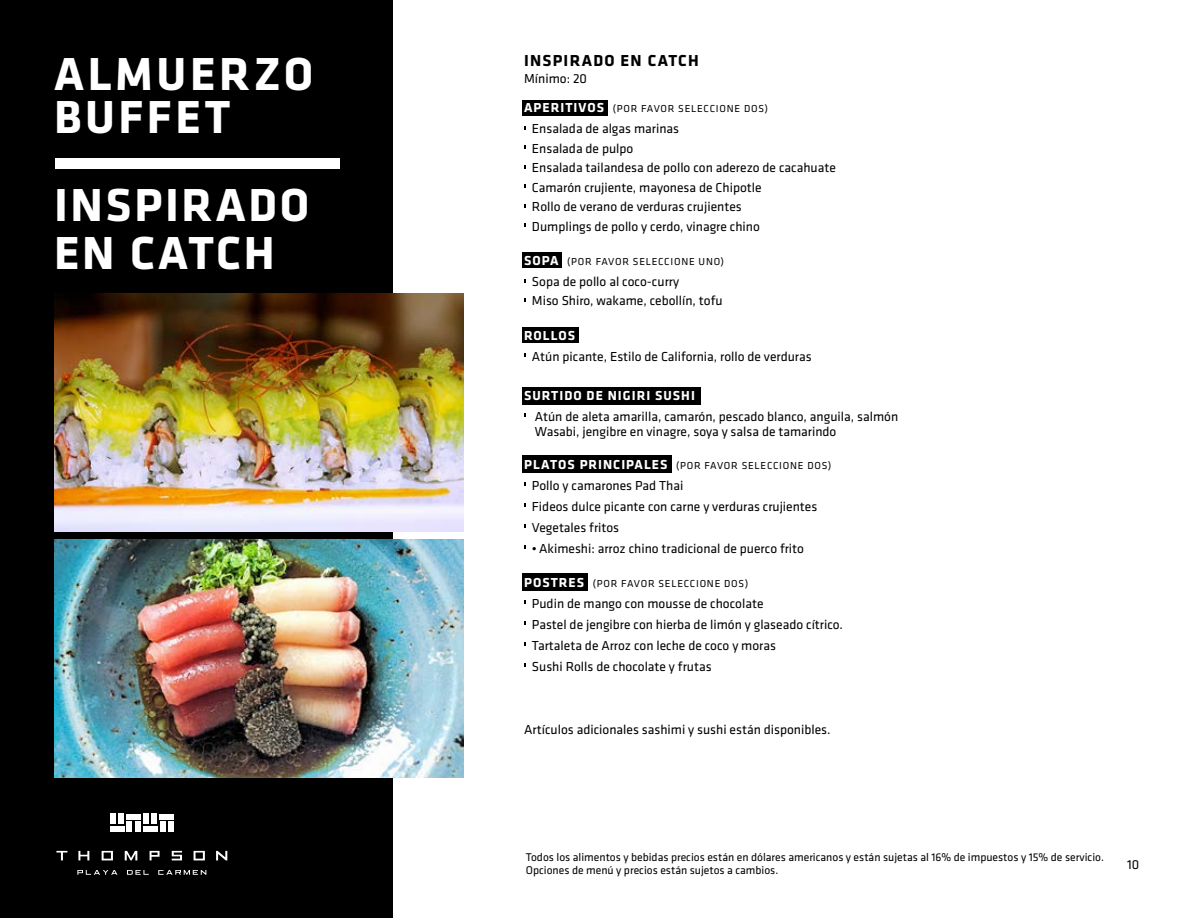
<style>
.page{position:relative;width:1188px;height:918px;background:#fff}
.page>*{position:absolute;margin:0;border:0;box-sizing:border-box;transform-origin:0 0}
.t1{font:700 48px/42.6px "Klavika";letter-spacing:.065em;color:#fff}
.t2{font:700 16.5px "Klavika";letter-spacing:.075em;color:#000}
.t3{font:13.5px/19.5px "Klavika";color:#000}
.t4{font:700 13.5px "Klavika";letter-spacing:.075em;color:#fff}
.t5{font:11.7px/13.8px "Klavika";color:#000}
.t6{font:10.5px "Klavika";letter-spacing:.075em;color:#000}
.s1{font-weight:700;font-size:13.5px;color:#fff}
</style>
<div class="page">
<div style="left:522px;top:573px;width:66px;height:18px;background:#000"></div>
<div style="left:522px;top:455px;width:150px;height:18px;background:#000"></div>
<div style="left:522px;top:387px;width:178px;height:17px;background:#000"></div>
<div style="left:522px;top:327px;width:57px;height:16px;background:#000"></div>
<div style="left:522px;top:252px;width:40px;height:16px;background:#000"></div>
<div style="left:522px;top:100px;width:86px;height:16px;background:#000"></div>
<div style="left:0;top:0;width:393px;height:918px;background:#000"></div>
<div style="left:56px;top:158px;width:284px;height:11px;background:#fff"></div>
<img style="left:54px;top:539px;width:409px;height:239px">
<div style="left:127px;top:814px;width:14px;height:6px;background:#fff"></div>
<div style="left:135px;top:822px;width:6px;height:10px;background:#fff"></div>
<div style="left:127px;top:822px;width:5px;height:10px;background:#fff"></div>
<div style="left:110px;top:826px;width:14px;height:6px;background:#fff"></div>
<div style="left:110px;top:814px;width:6px;height:10px;background:#fff"></div>
<div style="left:118px;top:814px;width:6px;height:10px;background:#fff"></div>
<div style="left:160px;top:814px;width:14px;height:6px;background:#fff"></div>
<div style="left:168px;top:822px;width:6px;height:10px;background:#fff"></div>
<div style="left:160px;top:822px;width:5px;height:10px;background:#fff"></div>
<div style="left:143px;top:826px;width:14px;height:6px;background:#fff"></div>
<div style="left:143px;top:814px;width:6px;height:10px;background:#fff"></div>
<div style="left:151px;top:814px;width:6px;height:10px;background:#fff"></div>
<svg style="left:216px;top:851px;width:11px;height:9px"></svg>
<svg style="left:56px;top:851px;width:11px;height:9px"></svg>
<svg style="left:125px;top:851px;width:12px;height:9px"></svg>
<svg style="left:194px;top:851px;width:11px;height:9px"></svg>
<svg style="left:102px;top:851px;width:11px;height:9px"></svg>
<svg style="left:172px;top:851px;width:10px;height:9px"></svg>
<svg style="left:78px;top:851px;width:11px;height:9px"></svg>
<svg style="left:150px;top:851px;width:10px;height:9px"></svg>
<svg style="left:77px;top:870px;width:40px;height:5px"></svg>
<svg style="left:127px;top:870px;width:22px;height:5px"></svg>
<svg style="left:158px;top:870px;width:48px;height:5px"></svg>
<img style="left:54px;top:293px;width:409px;height:239px">
<h1 class="t1" style="left:54px;top:54px;width:261px">ALMUERZO<br>BUFFET</h1>
<p class="t2" style="left:524px;top:52px;width:176px">INSPIRADO EN CATCH</p>
<p class="t3" style="left:524px;top:69px;width:64px">Mínimo: 20</p>
<p class="t6" style="left:524px;top:103px;width:245px"><span class="s1">APERITIVOS</span> (POR FAVOR SELECCIONE DOS)</p>
<p class="t3" style="left:532px;top:119px;width:305px">Ensalada de algas marinas<br>Ensalada de pulpo<br>Ensalada tailandesa de pollo con aderezo de cacahuate Camarón crujiente, mayonesa de Chipotle<br>Rollo de verano de verduras crujientes<br>Dumplings de pollo y cerdo, vinagre chino</p>
<p class="t6" style="left:524px;top:256px;width:201px"><span class="s1">SOPA</span> (POR FAVOR SELECCIONE UNO)</p>
<p class="t3" style="left:532px;top:272px;width:192px">Sopa de pollo al coco-curry<br>Miso Shiro, wakame, cebollín, tofu</p>
<p class="t4" style="left:524px;top:328px;width:52px">ROLLOS</p>
<p class="t3" style="left:532px;top:347px;width:281px">Atún picante, Estilo de California, rollo de verduras</p>
<p class="t4" style="left:524px;top:388px;width:172px">SURTIDO DE NIGIRI SUSHI</p>
<p class="t3" style="left:535px;top:409px;width:365px;line-height:15px">Atún de aleta amarilla, camarón, pescado blanco, anguila, salmón<br>Wasabi, jengibre en vinagre, soya y salsa de tamarindo</p>
<p class="t6" style="left:524px;top:459px;width:309px"><span class="s1">PLATOS PRINCIPALES</span> (POR FAVOR SELECCIONE DOS)</p>
<p class="t3" style="left:532px;top:475px;width:287px;line-height:21px">Pollo y camarones Pad Thai<br>Fideos dulce picante con carne y verduras crujientes<br>Vegetales fritos</p>
<p class="t3" style="left:532px;top:539px;width:274px">• Akimeshi: arroz chino tradicional de puerco frito</p>
<p class="t6" style="left:524px;top:578px;width:226px"><span class="s1">POSTRES</span> (POR FAVOR SELECCIONE DOS)</p>
<p class="t3" style="left:532px;top:593px;width:313px;line-height:21px">Pudin de mango con mousse de chocolate<br>Pastel de jengibre con hierba de limón y glaseado cítrico.<br>Tartaleta de Arroz con leche de coco y moras<br>Sushi Rolls de chocolate y frutas</p>
<h1 class="t1" style="left:54px;top:181px;width:257px;line-height:48.6px">INSPIRADO<br>EN CATCH</h1>
<p class="t3" style="left:524px;top:720px;width:308px">Artículos adicionales sashimi y sushi están disponibles.</p>
<p class="t5" style="left:526px;top:850px;width:580px">Todos los alimentos y bebidas precios están en dólares americanos y están sujetas al 16% de impuestos y 15% de servicio.<br>Opciones de menú y precios están sujetos a cambios.</p>
<p class="t3" style="left:1127px;top:855px;width:14px">10</p>
</div>
